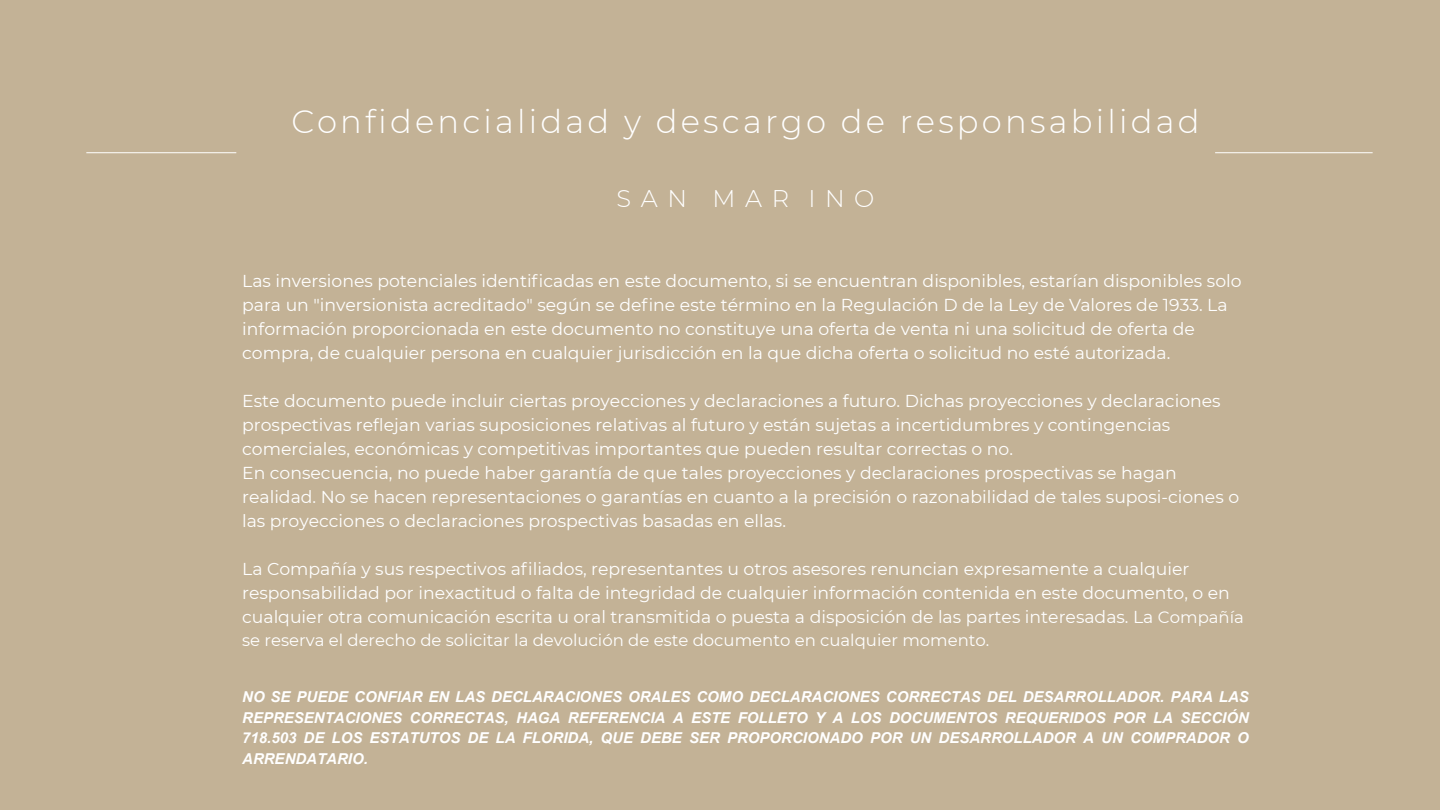
<style>
.page{position:relative;width:1440px;height:810px;background:#c3b296}
.page>*{position:absolute;margin:0;border:0;box-sizing:border-box;transform-origin:0 0}
.t1{font:300 32.25px "Montserrat";letter-spacing:.1em;color:#fff}
.t2{font:300 24.08px "Montserrat";letter-spacing:.4em;color:#fff}
.t3{font:17.25px/24px "Montserrat";color:#fff}
.t4{font:16.5px "Montserrat";color:#fff}
.t5{font:italic 700 15px/20.9px "Arial";color:#fff;text-align:justify}
.s1{font-size:16.5px}
</style>
<div class="page">
<hr style="left:86px;top:152px;width:150px;height:1px;background:#fff">
<hr style="left:1215px;top:152px;width:158px;height:1px;background:#fff">
<h1 class="t1" style="left:292px;top:99px;width:909px">Confidencialidad y descargo de responsabilidad</h1>
<h2 class="t2" style="left:617px;top:183px;width:259px">SAN MAR INO</h2>
<p class="t3" style="left:242px;top:268px;width:1001px">Las inversiones potenciales identificadas en este documento, si se encuentran disponibles, estarían disponibles solo para un "inversionista acreditado" según se define este término en la Regulación D de la Ley de Valores de 1933. La información proporcionada en este documento no constituye una oferta de venta ni una solicitud de oferta de compra, de cualquier persona en cualquier jurisdicción en la que dicha oferta o solicitud no esté autorizada.</p>
<p class="t3" style="left:242px;top:388px;width:998px">Este documento puede incluir ciertas proyecciones y declaraciones a futuro. Dichas proyecciones y declaraciones prospectivas reflejan varias suposiciones relativas al futuro y están sujetas a incertidumbres y contingencias comerciales, económicas y competitivas importantes que pueden resultar correctas o no.<br>En consecuencia, no puede haber garantía de que tales proyecciones y declaraciones prospectivas se hagan realidad. No se hacen representaciones o garantías en cuanto a la precisión o razonabilidad de tales suposi-ciones o las proyecciones o declaraciones prospectivas basadas en ellas.</p>
<p class="t3" style="left:242px;top:556px;width:1003px">La Compañía y sus respectivos afiliados, representantes u otros asesores renuncian expresamente a cualquier responsabilidad por inexactitud o falta de integridad de cualquier información contenida en este documento, o en cualquier otra comunicación escrita u oral transmitida o puesta a disposición de las partes interesadas. La <span class="s1">Compañía</span></p>
<p class="t4" style="left:242px;top:629px;width:749px">se reserva el derecho de solicitar la devolución de este documento en cualquier momento.</p>
<p class="t5" style="left:242px;top:686px;width:1008px">NO SE PUEDE CONFIAR EN LAS DECLARACIONES ORALES COMO DECLARACIONES CORRECTAS DEL DESARROLLADOR. PARA LAS REPRESENTACIONES CORRECTAS, HAGA REFERENCIA A ESTE FOLLETO Y A LOS DOCUMENTOS REQUERIDOS POR LA SECCIÓN 718.503 DE LOS ESTATUTOS DE LA FLORIDA, QUE DEBE SER PROPORCIONADO POR UN DESARROLLADOR A UN COMPRADOR O ARRENDATARIO.</p>
</div>
